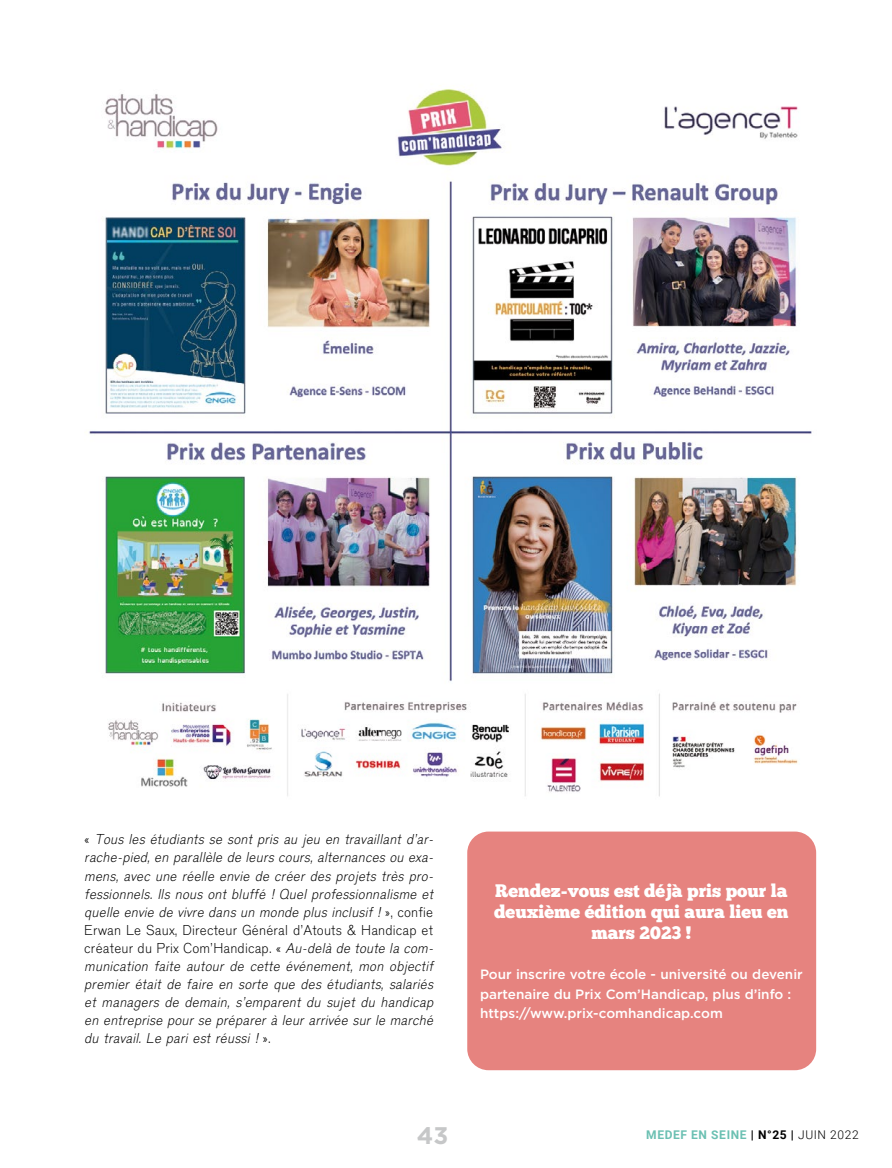
<style>
.page{position:relative;width:892px;height:1168px;background:#fff}
.page>*{position:absolute;margin:0;border:0;box-sizing:border-box;transform-origin:0 0}
.t1{font:700 24px "Gotham";color:#c6c7c8}
.t2{font:18px/21px "Chunk Five Ex";color:#fff;text-align:center}
.t3{font:italic 300 15px/18px "Agrotesk";letter-spacing:.01em;color:#000}
.t4{font:500 13.5px/19.5px "Gotham";color:#fff}
.t5{font:700 12px "Roboto";letter-spacing:.05em;color:#6bc0b2}
.s1{font-style:normal}
.s2{color:#000}
.s3{font-weight:300;color:#000}
</style>
<div class="page">
<div style="left:467px;top:831px;width:349px;height:238px;background:#e6837f;border-radius:21px"></div>
<img style="left:89px;top:89px;width:723px;height:708px">
<p class="t3" style="left:84px;top:830px;width:353px"><span class="s1">«</span> Tous les étudiants se sont pris au jeu en travaillant d’ar&shy;rache-pied, en parallèle de leurs cours, alternances ou exa&shy;mens, avec une réelle envie de créer des projets très pro&shy;fessionnels. Ils nous ont bluffé ! Quel professionnalisme et quelle envie de vivre dans un monde plus inclusif ! <span class="s1">» , c o n fi e Erwan Le Saux, Directeur Général d’Atouts &amp; Handicap et créateur du Prix Com’Handicap. «</span> Au-delà de toute la com&shy;munication faite autour de cette événement, mon objectif premier était de faire en sorte que des étudiants, salariés et managers de demain, s’emparent du sujet du handicap en entreprise pour se préparer à leur arrivée sur le marché du travail. Le pari est réussi ! <span class="s1">» .</span></p>
<p class="t2" style="left:494px;top:879px;width:296px">Rendez-vous est déjà pris pour la deuxième édition qui aura lieu en mars 2023 !</p>
<p class="t4" style="left:480px;top:964px;width:324px">Pour inscrire votre école - université ou devenir partenaire du Prix Com’Handicap, plus d’info : https://www.prix-comhandicap.com</p>
<h1 class="t1" style="left:417px;top:1118px;width:33px">43</h1>
<p class="t5" style="left:646px;top:1125px;width:214px">MEDEF EN SEINE <span class="s2">| N°25 |</span> <span class="s3">JUIN 2022</span></p>
</div>
